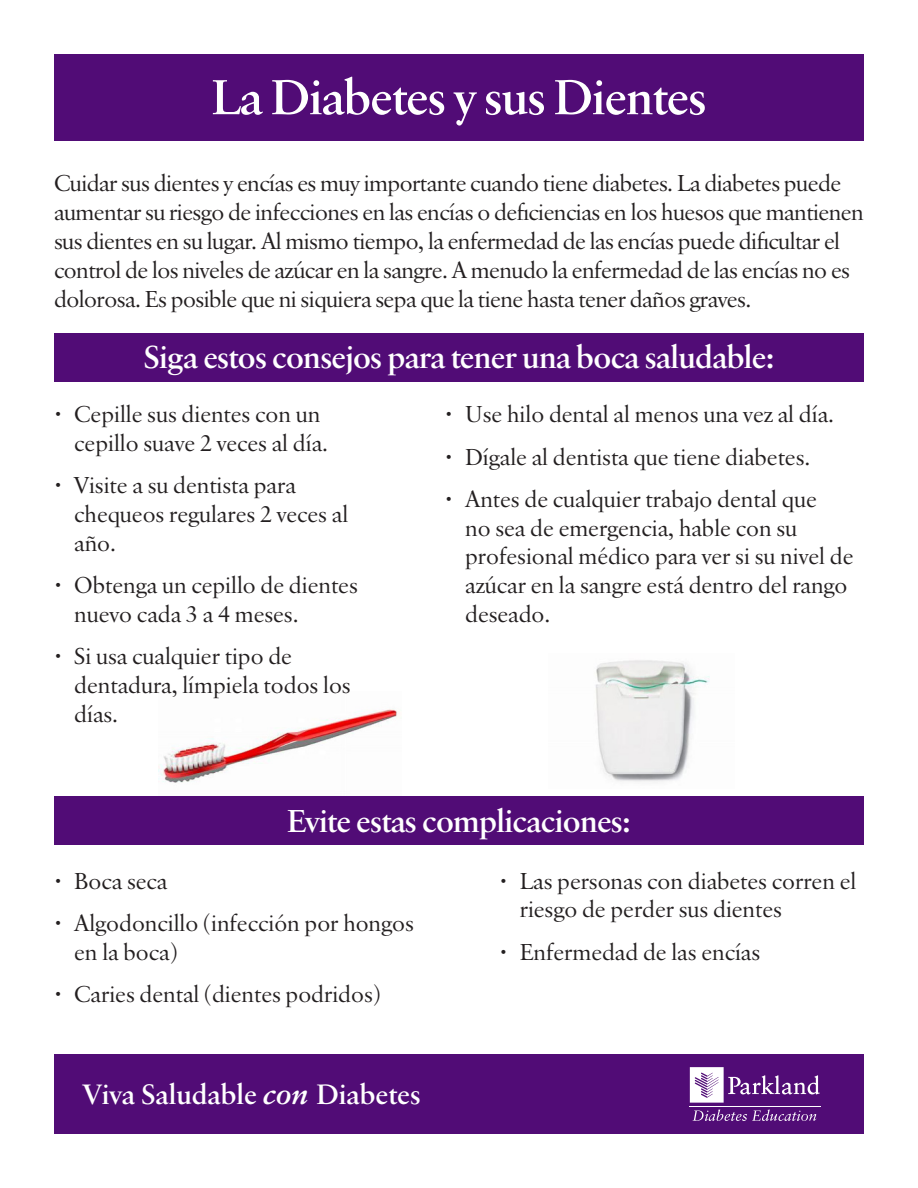
<style>
.page{position:relative;width:918px;height:1188px;background:#fff}
.page>*{position:absolute;margin:0;border:0;box-sizing:border-box;transform-origin:0 0}
.t1{font:51px "Sabon Bld";letter-spacing:-.02em;color:#fff}
.t2{font:33px "Sabon Bld";letter-spacing:-.02em;color:#fff}
.t3{font:29.1px "Sabon Bld";color:#fff}
.t4{font:24px/28.8px "Sabon Rmn";color:#231f20}
.t5{font:24px/28.8px "Sabon Rmn";letter-spacing:-.02em;color:#231f20}
.s1{font-family:"Sabon";font-weight:700;font-style:italic}
</style>
<div class="page">
<img style="left:160px;top:709px;width:238px;height:74px">
<div style="left:54px;top:1054px;width:810px;height:80px;background:#510c76"></div>
<hr style="left:689px;top:1106px;width:131px;height:1px;background:#fff">
<svg style="left:693px;top:1109px;width:123px;height:12px"></svg>
<svg style="left:690px;top:1067px;width:130px;height:36px"></svg>
<div style="left:54px;top:54px;width:810px;height:86px;background:#510c76"></div>
<div style="left:54px;top:333px;width:810px;height:49px;background:#510c76"></div>
<div style="left:54px;top:796px;width:810px;height:49px;background:#510c76"></div>
<img style="left:595px;top:660px;width:115px;height:122px">
<h1 class="t1" style="left:212px;top:63px;width:496px">La Diabetes y sus Dientes</h1>
<p class="t5" style="left:54px;top:171px;width:811px">Cuidar sus dientes y encías es muy importante cuando tiene diabetes. La diabetes puede aumentar su riesgo de infecciones en las encías o deficiencias en los huesos que mantienen sus dientes en su lugar. Al mismo tiempo, la enfermedad de las encías puede dificultar el control de los niveles de azúcar en la sangre. A menudo la enfermedad de las encías no es dolorosa. Es posible que ni siquiera sepa que la tiene hasta tener daños graves.</p>
<h2 class="t2" style="left:143px;top:335px;width:633px">Siga estos consejos para tener una boca saludable:</h2>
<p class="t4" style="left:74px;top:402px;width:255px;text-indent:-20px">• Cepille sus dientes con un cepillo suave 2 veces al día.</p>
<p class="t4" style="left:74px;top:473px;width:275px;text-indent:-20px">• Visite a su dentista para chequeos regulares 2 veces al año.</p>
<p class="t4" style="left:74px;top:573px;width:285px;text-indent:-20px">• Obtenga un cepillo de dientes nuevo cada 3 a 4 meses.</p>
<p class="t4" style="left:74px;top:644px;width:278px;text-indent:-20px">• Si usa cualquier tipo de dentadura, límpiela todos los días.</p>
<p class="t4" style="left:445px;top:402px;width:391px">• Use hilo dental al menos una vez al día.</p>
<p class="t4" style="left:445px;top:444px;width:367px">• Dígale al dentista que tiene diabetes.</p>
<p class="t4" style="left:465px;top:486px;width:390px;text-indent:-20px">• Antes de cualquier trabajo dental que<br>no sea de emergencia, hable con su profesional médico para ver si su nivel de azúcar en la sangre está dentro del rango deseado.</p>
<h2 class="t2" style="left:287px;top:799px;width:345px">Evite estas complicaciones:</h2>
<p class="t4" style="left:54px;top:868px;width:115px">• Boca seca</p>
<p class="t4" style="left:74px;top:911px;width:341px;text-indent:-20px">• Algodoncillo (infección por hongos en la boca)</p>
<p class="t4" style="left:54px;top:982px;width:328px">• Caries dental (dientes podridos)</p>
<p class="t3" style="left:83px;top:1077px;width:339px">Viva Saludable <span class="s1">con</span> Diabetes</p>
<p class="t4" style="left:520px;top:868px;width:338px;text-indent:-20px">• Las personas con diabetes corren el riesgo de perder sus dientes</p>
<p class="t4" style="left:500px;top:939px;width:262px">• Enfermedad de las encías</p>
</div>
